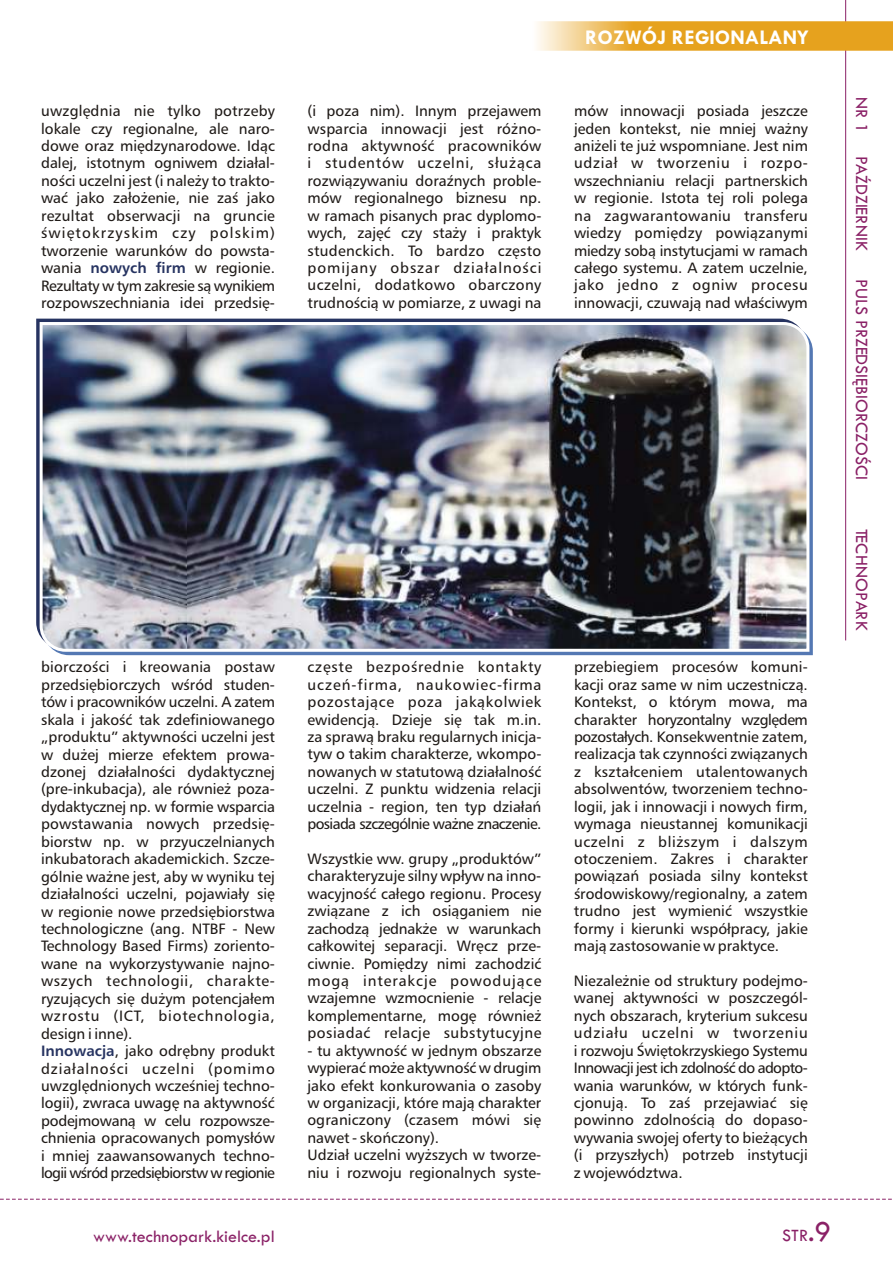
<style>
.page{position:relative;width:893px;height:1263px;background:#fff}
.page>*{position:absolute;margin:0;border:0;box-sizing:border-box;transform-origin:0 0}
.t1{font:500 21px "Tw Cen";color:#fff}
.t2{font:500 18px "Tw Cen";color:#8a2166}
.t3{font:15px/17.4px "Humanist 777 AT";color:#1f1a17;text-align:justify}
.t4{font:700 15px "Humanist 777 AT";color:#263361}
.s1{font-weight:700;color:#263361}
.s2{font-size:30px}
</style>
<div class="page">
<hr style="left:845px;top:0;width:1px;height:640px;background:#8a2166">
<svg style="left:0;top:1199px;width:892px;height:1px"></svg>
<img style="left:537px;top:21px;width:356px;height:30px">
<img style="left:38px;top:320px;width:773px;height:333px">
<p class="t3" style="left:41px;top:103px;width:235px">uwzględnia nie tylko potrzeby lokale czy regionalne, ale naro&shy;dowe oraz międzynarodowe. Idąc dalej, istotnym ogniwem działal&shy;ności uczelni jest (i należy to trakto&shy;wać jako założenie, nie zaś jako rezultat obserwacji na gruncie świętokrzyskim czy polskim) tworzenie warunków do powsta&shy;wania</p>
<p class="t4" style="left:90px;top:262px;width:97px">nowych firm</p>
<p class="t3" style="left:41px;top:261px;width:235px;text-indent:154px">w regionie.<br>Rezultaty w tym zakresie są wynikiem rozpowszechniania idei przedsię-</p>
<p class="t3" style="left:308px;top:103px;width:235px">(i poza nim). Innym przejawem wsparcia innowacji jest różno&shy;rodna aktywność pracowników i studentów uczelni, służąca rozwiązywaniu doraźnych proble&shy;mów regionalnego biznesu np. w ramach pisanych prac dyplomo&shy;wych, zajęć czy staży i praktyk studenckich. To bardzo często pomijany obszar działalności uczelni, dodatkowo obarczony trudnością w pomiarze, z uwagi na</p>
<p class="t1" style="left:585px;top:30px;width:225px">ROZWÓJ REGIONALANY</p>
<p class="t3" style="left:574px;top:103px;width:235px">mów innowacji posiada jeszcze jeden kontekst, nie mniej ważny aniżeli te już wspomniane. Jest nim udział w tworzeniu i rozpo&shy;wszechnianiu relacji partnerskich w regionie. Istota tej roli polega na zagwarantowaniu transferu wiedzy pomiędzy powiązanymi miedzy sobą instytucjami w ramach całego systemu. A zatem uczelnie, jako jedno z ogniw procesu innowacji, czuwają nad właściwym</p>
<p class="t3" style="left:41px;top:660px;width:235px;text-align:left">biorczości i kreowania postaw przedsiębiorczych wśród studen&shy;tów i pracowników uczelni. A zatem skala i jakość tak zdefiniowanego „produktu” aktywności uczelni jest w dużej mierze efektem prowa&shy;dzonej działalności dydaktycznej (pre-inkubacja), ale również poza&shy;dydaktycznej np. w formie wsparcia powstawania nowych przedsię&shy;biorstw np. w przyuczelnianych inkubatorach akademickich. Szcze&shy;gólnie ważne jest, aby w wyniku tej działalności uczelni, pojawiały się w regionie nowe przedsiębiorstwa technologiczne (ang. NTBF - New Technology Based Firms) zoriento&shy;wane na wykorzystywanie najno&shy;wszych technologii, charakte&shy;ryzujących się dużym potencjałem wzrostu (ICT, biotechnologia, design i inne).<br><span class="s1">Innowacja</span>, jako odrębny produkt działalności uczelni (pomimo uwzględnionych wcześniej techno&shy;logii), zwraca uwagę na aktywność podejmowaną w celu rozpowsze&shy;chnienia opracowanych pomysłów i mniej zaawansowanych techno&shy;logii wśród przedsiębiorstw w regionie</p>
<p class="t3" style="left:308px;top:659px;width:235px">częste bezpośrednie kontakty uczeń-firma, naukowiec-firma pozostające poza jakąkolwiek ewidencją. Dzieje się tak m.in. za sprawą braku regularnych inicja&shy;tyw o takim charakterze, wkompo&shy;nowanych w statutową działalność uczelni. Z punktu widzenia relacji uczelnia - region, ten typ działań posiada szczególnie ważne znaczenie.</p>
<p class="t3" style="left:307px;top:851px;width:235px">Wszystkie ww. grupy „produktów” charakteryzuje silny wpływ na inno&shy;wacyjność całego regionu. Procesy związane z ich osiąganiem nie zachodzą jednakże w warunkach całkowitej separacji. Wręcz prze&shy;ciwnie. Pomiędzy nimi zachodzić mogą interakcje powodujące wzajemne wzmocnienie - relacje komplementarne, mogę również posiadać relacje substytucyjne</p>
<p class="t3" style="left:307px;top:1043px;width:235px;text-align:left">- tu aktywność w jednym obszarze wypierać może aktywność w drugim jako efekt konkurowania o zasoby w organizacji, które mają charakter ograniczony (czasem mówi się nawet - skończony).<br>Udział uczelni wyższych w tworze&shy;niu i rozwoju regionalnych syste-</p>
<p class="t3" style="left:574px;top:659px;width:235px">przebiegiem procesów komuni&shy;kacji oraz same w nim uczestniczą.<br>Kontekst, o którym mowa, ma charakter horyzontalny względem pozostałych. Konsekwentnie zatem, realizacja tak czynności związanych z kształceniem utalentowanych absolwentów, tworzeniem techno&shy;logii, jak i innowacji i nowych firm, wymaga nieustannej komunikacji uczelni z bliższym i dalszym otoczeniem. Zakres i charakter powiązań posiada silny kontekst środowiskowy/regionalny, a zatem trudno jest wymienić wszystkie formy i kierunki współpracy, jakie mają zastosowanie w praktyce.</p>
<p class="t3" style="left:574px;top:973px;width:236px">Niezależnie od struktury podejmo&shy;wanej aktywności w poszczegól&shy;nych obszarach, kryterium sukcesu udziału uczelni w tworzeniu i rozwoju Świętokrzyskiego Systemu Innowacji jest ich zdolność do adopto&shy;wania warunków, w których funk&shy;cjonują. To zaś przejawiać się powinno zdolnością do dopaso&shy;wywania swojej oferty to bieżących (i przyszłych) potrzeb instytucji z województwa.</p>
<p class="t2" style="left:93px;top:1229px;width:183px">www.technopark.kielce.pl</p>
<p class="t2" style="left:782px;top:1229px;width:51px">STR<span class="s2">.9</span></p>
<p class="t2" style="left:869px;top:97px;width:37px;rotate:90deg">NR 1</p>
<p class="t2" style="left:869px;top:156px;width:96px;rotate:90deg">PAŹDZIERNIK</p>
<p class="t2" style="left:869px;top:279px;width:202px;rotate:90deg">PULS PRZEDSIĘBIORCZOŚCI</p>
<p class="t2" style="left:869px;top:529px;width:103px;rotate:90deg">TECHNOPARK</p>
</div>
